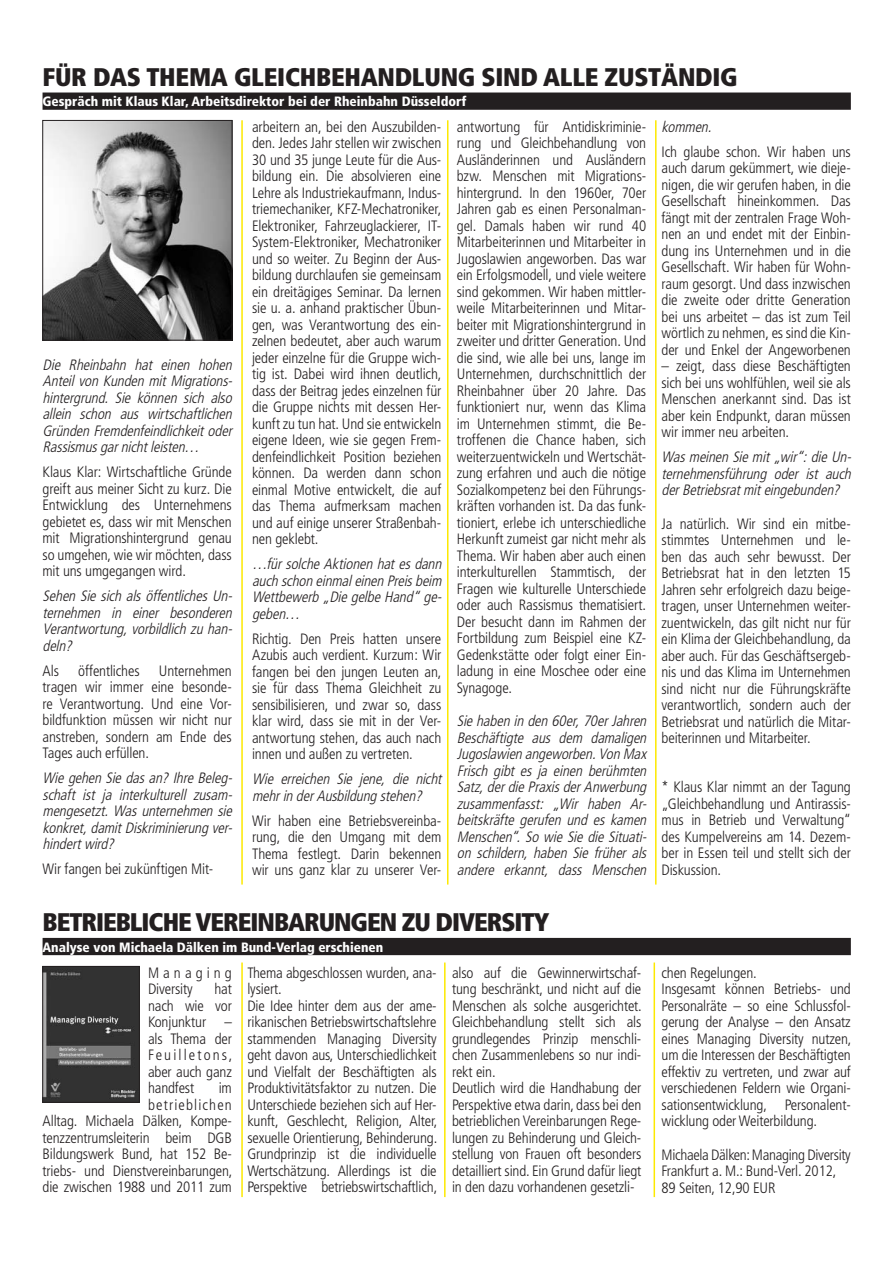
<style>
.page{position:relative;width:893px;height:1263px;background:#fff}
.page>*{position:absolute;margin:0;border:0;box-sizing:border-box;transform-origin:0 0}
.t1{font:900 condensed 25.5px "Frutiger";letter-spacing:-.01em;color:#231f20}
.t2{font:900 condensed 25.5px "Frutiger";letter-spacing:-.04em;color:#231f20}
.t3{font:300 condensed 15px/16.5px "Frutiger";letter-spacing:-.01em;color:#231f20;text-align:justify}
.t4{font:italic 300 condensed 15px/16.5px "Frutiger";letter-spacing:-.005em;color:#231f20;text-align:justify}
.t5{font:900 condensed 13.5px "Frutiger";color:#fff}
</style>
<div class="page">
<div style="left:43px;top:93px;width:807px;height:17px;background:#231f20"></div>
<div style="left:43px;top:938px;width:807px;height:17px;background:#231f20"></div>
<hr style="left:447px;top:120px;width:1px;height:765px;background:#fde900">
<hr style="left:444px;top:963px;width:1px;height:234px;background:#fde900">
<hr style="left:653px;top:963px;width:2px;height:234px;background:#fde900">
<hr style="left:241px;top:963px;width:2px;height:234px;background:#fde900">
<hr style="left:655px;top:120px;width:1px;height:765px;background:#fde900">
<hr style="left:241px;top:120px;width:2px;height:765px;background:#fde900">
<img style="left:45px;top:122px;width:185px;height:216px">
<div style="left:43px;top:120px;width:189px;height:220px;border:1px solid #231f20"></div>
<img style="left:45px;top:968px;width:92px;height:132px">
<div style="left:43px;top:966px;width:96px;height:136px;border:1px solid #231f20"></div>
<h1 class="t1" style="left:43px;top:66px;width:696px">FÜR DAS THEMA GLEICHBEHANDLUNG SIND ALLE ZUSTÄNDIG</h1>
<p class="t5" style="left:43px;top:96px;width:425px">Gespräch mit Klaus Klar, Arbeitsdirektor bei der Rheinbahn Düsseldorf</p>
<p class="t4" style="left:43px;top:357px;width:194px">Die Rheinbahn hat einen hohen Anteil von Kunden mit Migrations&shy;hintergrund. Sie können sich also allein schon aus wirtschaftlichen Gründen Fremdenfeindlichkeit oder Rassismusgar nichtleisten…</p>
<p class="t3" style="left:43px;top:465px;width:191px">Klaus Klar: Wirtschaftliche Gründe greift aus meiner Sicht zu kurz. Die Entwicklung des Unternehmens gebietet es, dass wir mit Menschen mit Migrationshintergrund genau so umgehen, wie wir möchten, dass mit uns umgegangen wird.</p>
<p class="t4" style="left:43px;top:589px;width:194px">Sehen Sie sich als öffentliches Un&shy;ternehmen in einer besonderen Verantwortung, vorbildlich zu han&shy;deln?</p>
<p class="t3" style="left:43px;top:663px;width:18px">Als</p>
<p class="t3" style="left:78px;top:663px;width:63px">öffentliches</p>
<p class="t3" style="left:43px;top:663px;width:191px;text-indent:116px">Unternehmen tragen wir immer eine besonde&shy;re Verantwortung. Und eine Vor&shy;bildfunktion müssen wir nicht nur anstreben, sondern am Ende des Tages auch erfüllen.</p>
<p class="t4" style="left:43px;top:771px;width:194px">Wie gehen Sie das an? Ihre Beleg&shy;schaft ist ja interkulturell zusam&shy;mengesetzt. Was unternehmen sie konkret,damitDiskriminierung ver&shy;hindertwird?</p>
<p class="t3" style="left:43px;top:862px;width:172px">Wir fangen bei zukünftigen Mit-</p>
<p class="t3" style="left:252px;top:119px;width:191px">arbeitern an, bei den Auszubilden&shy;den. Jedes Jahr stellen wir zwischen 30 und 35 junge Leute für die Aus&shy;bildung ein. Die absolvieren eine Lehre als Industriekaufmann, Indus&shy;triemechaniker, KFZ-Mechatroniker, Elektroniker, Fahrzeuglackierer, IT-System-Elektroniker, Mechatroniker und so weiter. Zu Beginn der Aus&shy;bildung durchlaufen sie gemeinsam ein dreitägiges Seminar. Da lernen sie u. a. anhand praktischer Übun&shy;gen, was Verantwortung des ein&shy;zelnen bedeutet, aber auch warum jeder einzelne für die Gruppe wich&shy;tig ist. Dabei wird ihnen deutlich, dass der Beitrag jedes einzelnen für die Gruppe nichts mit dessen Her&shy;kunft zu tun hat. Und sie entwickeln eigene Ideen, wie sie gegen Frem&shy;denfeindlichkeit Position beziehen können. Da werden dann schon einmal Motive entwickelt, die auf das Thema aufmerksam machen und auf einige unserer Straßenbah&shy;nen geklebt.</p>
<p class="t4" style="left:252px;top:557px;width:194px">…für solche Aktionen hat es dann auch schon einmaleinen Preisbeim Wettbewerb „Die gelbe Hand“ ge&shy;geben…</p>
<p class="t3" style="left:252px;top:631px;width:191px">Richtig. Den Preis hatten unsere Azubis auch verdient. Kurzum: Wir fangen bei den jungen Leuten an, sie für dass Thema Gleichheit zu sensibilisieren, und zwar so, dass klar wird, dass sie mit in der Ver&shy;antwortung stehen, das auch nach innen und außen zu vertreten.</p>
<p class="t4" style="left:252px;top:772px;width:194px">Wie erreichen Sie jene, die nicht mehr in der Ausbildung stehen?</p>
<p class="t3" style="left:252px;top:813px;width:191px">Wir haben eine Betriebsvereinba&shy;rung, die den Umgang mit dem Thema festlegt. Darin bekennen wir uns ganz klar zu unserer Ver-</p>
<p class="t3" style="left:457px;top:119px;width:191px">antwortung für Antidiskriminie&shy;rung und Gleichbehandlung von Ausländerinnen und Ausländern bzw. Menschen mit Migrations&shy;hintergrund. In den 1960er, 70er Jahren gab es einen Personalman&shy;gel. Damals haben wir rund 40<br>Mitarbeiterinnen und Mitarbeiter in Jugoslawien angeworben. Das war ein Erfolgsmodell, und viele weitere sind gekommen. Wir haben mittler&shy;weile Mitarbeiterinnen und Mitar&shy;beiter mit Migrationshintergrund in zweiter und dritter Generation. Und die sind, wie alle bei uns, lange im Unternehmen, durchschnittlich der Rheinbahner über 20 Jahre. Das funktioniert nur, wenn das Klima im Unternehmen stimmt, die Be&shy;troffenen die Chance haben, sich weiterzuentwickeln und Wertschät&shy;zung erfahren und auch die nötige Sozialkompetenz bei den Führungs&shy;kräften vorhanden ist. Da das funk&shy;tioniert, erlebe ich unterschiedliche Herkunft zumeist gar nicht mehr als Thema. Wir haben aber auch einen interkulturellen Stammtisch, der Fragen wie kulturelle Unterschiede oder auch Rassismus thematisiert.<br>Der besucht dann im Rahmen der Fortbildung zum Beispiel eine KZ-Gedenkstätte oder folgt einer Ein&shy;ladung in eine Moschee oder eine Synagoge.</p>
<p class="t4" style="left:457px;top:714px;width:194px">Sie haben in den 60er,70erJahren Beschäftigte aus dem damaligen Jugoslawien angeworben.Von Max Frisch gibt es ja einen berühmten Satz,der die Praxisder Anwerbung zusammenfasst: „Wir haben Ar&shy;beitskräfte gerufen und es kamen Menschen“. So wie Sie die Situati&shy;on schildern, haben Sie früher als andere erkannt, dass Menschen</p>
<h1 class="t2" style="left:43px;top:912px;width:508px">BETRIEBLICHE VEREINBARUNGEN ZU DIVERSITY</h1>
<p class="t5" style="left:43px;top:942px;width:342px">Analyse von Michaela Dälken im Bund-Verlag erschienen</p>
<p class="t4" style="left:661px;top:119px;width:54px">kommen.</p>
<p class="t3" style="left:661px;top:144px;width:191px">Ich glaube schon. Wir haben uns auch darum gekümmert, wie dieje&shy;nigen, die wir gerufen haben, in die Gesellschaft hineinkommen. Das fängt mit der zentralen Frage Woh&shy;nen an und endet mit der Einbin&shy;dung ins Unternehmen und in die Gesellschaft. Wir haben für Wohn&shy;raum gesorgt. Und dass inzwischen die zweite oder dritte Generation bei uns arbeitet – das ist zum Teil wörtlich zu nehmen, es sind die Kin&shy;der und Enkel der Angeworbenen</p>
<p class="t3" style="left:661px;top:359px;width:191px">– zeigt, dass diese Beschäftigten sich bei uns wohlfühlen, weil sie als Menschen anerkannt sind. Das ist aber kein Endpunkt, daran müssen wir immer neu arbeiten.</p>
<p class="t4" style="left:661px;top:450px;width:194px">Was meinen Sie mit „wir“: die Un&shy;ternehmensführung oder ist auch derBetriebsratmiteingebunden?</p>
<p class="t3" style="left:661px;top:516px;width:191px">Ja natürlich. Wir sind ein mitbe&shy;stimmtes Unternehmen und le&shy;ben das auch sehr bewusst. Der Betriebsrat hat in den letzten 15<br>Jahren sehr erfolgreich dazu beige&shy;tragen, unser Unternehmen weiter&shy;zuentwickeln, das gilt nicht nur für ein Klima der Gleichbehandlung, da aber auch. Für das Geschäftsergeb&shy;nis und das Klima im Unternehmen sind nicht nur die Führungskräfte verantwortlich, sondern auch der Betriebsrat und natürlich die Mitar&shy;beiterinnen und Mitarbeiter.</p>
<p class="t3" style="left:661px;top:780px;width:191px">* Klaus Klar nimmt an der Tagung „Gleichbehandlung und Antirassis&shy;mus in Betrieb und Verwaltung“ des Kumpelvereins am 14. Dezem&shy;ber in Essen teil und stellt sich der Diskussion.</p>
<p class="t3" style="left:148px;top:965px;width:85px">Managing<br>Diversity</p>
<p class="t3" style="left:148px;top:982px;width:86px;text-indent:66px">hat nach wie vor Konjunktur – als Thema der Feuilletons, aber auch ganz handfest</p>
<p class="t3" style="left:43px;top:1081px;width:191px;text-align:right">im<br>betrieblichen<br>Alltag. Michaela Dälken, Kompe&shy;tenzzentrumsleiterin beim DGB<br>Bildungswerk Bund, hat 152 Be&shy;triebs- und Dienstvereinbarungen, die zwischen 1988 und 2011 zum</p>
<p class="t3" style="left:247px;top:965px;width:191px;text-align:left">Thema abgeschlossen wurden, ana&shy;lysiert.<br>Die Idee hinter dem aus der ame&shy;rikanischen Betriebswirtschaftslehre stammenden Managing Diversity geht davon aus, Unterschiedlichkeit und Vielfalt der Beschäftigten als Produktivitätsfaktor zu nutzen. Die Unterschiede beziehen sich auf Her&shy;kunft, Geschlecht, Religion, Alter, sexuelle Orientierung, Behinderung.<br>Grundprinzip ist die individuelle Wertschätzung. Allerdings ist die Perspektive betriebswirtschaftlich,</p>
<p class="t3" style="left:452px;top:965px;width:191px;text-align:left">also auf die Gewinnerwirtschaf&shy;tung beschränkt, und nicht auf die Menschen als solche ausgerichtet.<br>Gleichbehandlung stellt sich als grundlegendes Prinzip menschli&shy;chen Zusammenlebens so nur indi&shy;rekt ein.<br>Deutlich wird die Handhabung der Perspektive etwa darin, dass bei den betrieblichen Vereinbarungen Rege&shy;lungen zu Behinderung und Gleich&shy;stellung von Frauen oft besonders detailliert sind. Ein Grund dafür liegt in den dazu vorhandenen gesetzli-</p>
<p class="t3" style="left:661px;top:965px;width:191px;text-align:left">chen Regelungen.<br>Insgesamt können Betriebs- und<br>Personalräte – so eine Schlussfol&shy;gerung der Analyse – den Ansatz eines Managing Diversity nutzen, um die Interessen der Beschäftigten effektiv zu vertreten, und zwar auf verschiedenen Feldern wie Organi&shy;sationsentwicklung, Personalent&shy;wicklung oder Weiterbildung.</p>
<p class="t3" style="left:661px;top:1147px;width:191px;text-align:left">Michaela Dälken: Managing Diversity<br>Frankfurt a. M.: Bund-Verl. 2012,<br>89 Seiten, 12,90 EUR</p>
</div>
